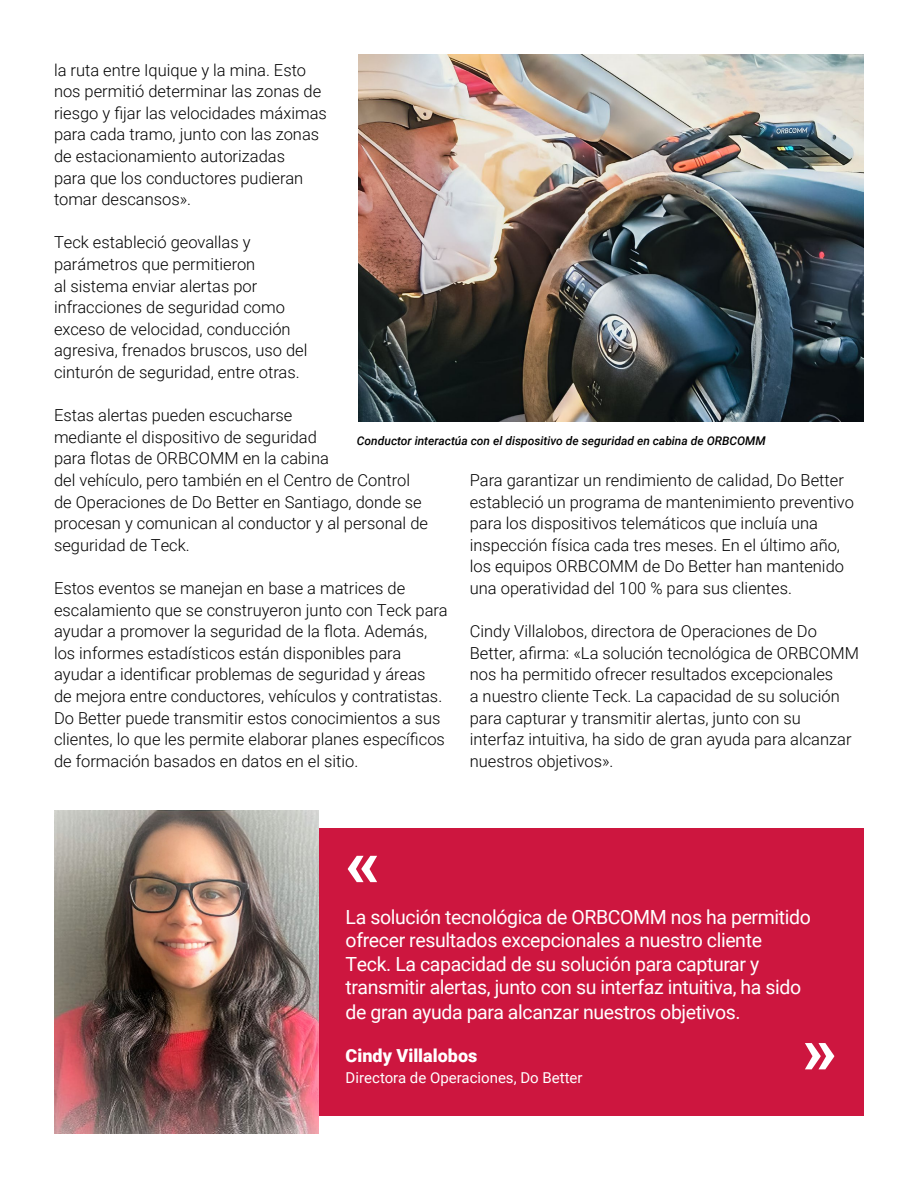
<style>
.page{position:relative;width:918px;height:1188px;background:#fff}
.page>*{position:absolute;margin:0;border:0;box-sizing:border-box;transform-origin:0 0}
.t1{font:900 67.5px "Roboto";color:#fff}
.t2{font:19.5px/23.4px "Roboto";letter-spacing:-.02em;color:#fff}
.t3{font:900 18px "Roboto";color:#fff}
.t4{font:300 16.5px/21.6px "Roboto";color:#000}
.t5{font:15px "Roboto";color:#fff}
.t6{font:italic 500 12px "Roboto";color:#000}
</style>
<div class="page">
<div style="left:319px;top:828px;width:545px;height:288px;background:#cd163f"></div>
<img style="left:54px;top:810px;width:265px;height:324px">
<img style="left:359px;top:54px;width:505px;height:367px">
<p class="t4" style="left:54px;top:58px;width:274px">la ruta entre Iquique y la mina. Esto nos permitió determinar las zonas de riesgo y fijar las velocidades máximas para cada tramo, junto con las zonas de estacionamiento autorizadas<br>para que los conductores pudieran tomar descansos».</p>
<p class="t4" style="left:54px;top:231px;width:255px">Teck estableció geovallas y parámetros que permitieron<br>al sistema enviar alertas por infracciones de seguridad como exceso de velocidad, conducción agresiva, frenados bruscos, uso del cinturón de seguridad, entre otras.</p>
<p class="t4" style="left:54px;top:404px;width:376px">Estas alertas pueden escucharse<br>mediante el dispositivo de seguridad<br>para flotas de ORBCOMM en la cabina<br>del vehículo, pero también en el Centro de Control de Operaciones de Do Better en Santiago, donde se procesan y comunican al conductor y al personal de seguridad de Teck.</p>
<p class="t4" style="left:54px;top:577px;width:395px">Estos eventos se manejan en base a matrices de escalamiento que se construyeron junto con Teck para ayudar a promover la seguridad de la flota. Además, los informes estadísticos están disponibles para ayudar a identificar problemas de seguridad y áreas<br>de mejora entre conductores, vehículos y contratistas.<br>Do Better puede transmitir estos conocimientos a sus clientes, lo que les permite elaborar planes específicos de formación basados en datos en el sitio.</p>
<p class="t6" style="left:357px;top:432px;width:410px">Conductor interactúa con el dispositivo de seguridad en cabina de ORBCOMM</p>
<p class="t4" style="left:470px;top:469px;width:386px">Para garantizar un rendimiento de calidad, Do Better estableció un programa de mantenimiento preventivo para los dispositivos telemáticos que incluía una inspección física cada tres meses. En el último año, los equipos ORBCOMM de Do Better han mantenido una operatividad del 100 % para sus clientes.</p>
<p class="t4" style="left:470px;top:620px;width:391px">Cindy Villalobos, directora de Operaciones de Do Better, afirma: «La solución tecnológica de ORBCOMM nos ha permitido ofrecer resultados excepcionales<br>a nuestro cliente Teck. La capacidad de su solución para capturar y transmitir alertas, junto con su interfaz intuitiva, ha sido de gran ayuda para alcanzar nuestros objetivos».</p>
<h1 class="t1" style="left:346px;top:815px;width:36px">«</h1>
<p class="t2" style="left:346px;top:904px;width:467px">La solución tecnológica de ORBCOMM nos ha permitido ofrecer resultados excepcionales a nuestro cliente Teck. La capacidad de su solución para capturar y transmitir alertas, junto con su interfaz intuitiva, ha sido</p>
<p class="t2" style="left:346px;top:1000px;width:396px">de gran ayuda para alcanzar nuestros objetivos.</p>
<p class="t3" style="left:346px;top:1043px;width:133px">Cindy Villalobos</p>
<p class="t5" style="left:346px;top:1067px;width:238px">Directora de Operaciones, Do Better</p>
<h1 class="t1" style="left:802px;top:1002px;width:36px">»</h1>
</div>
